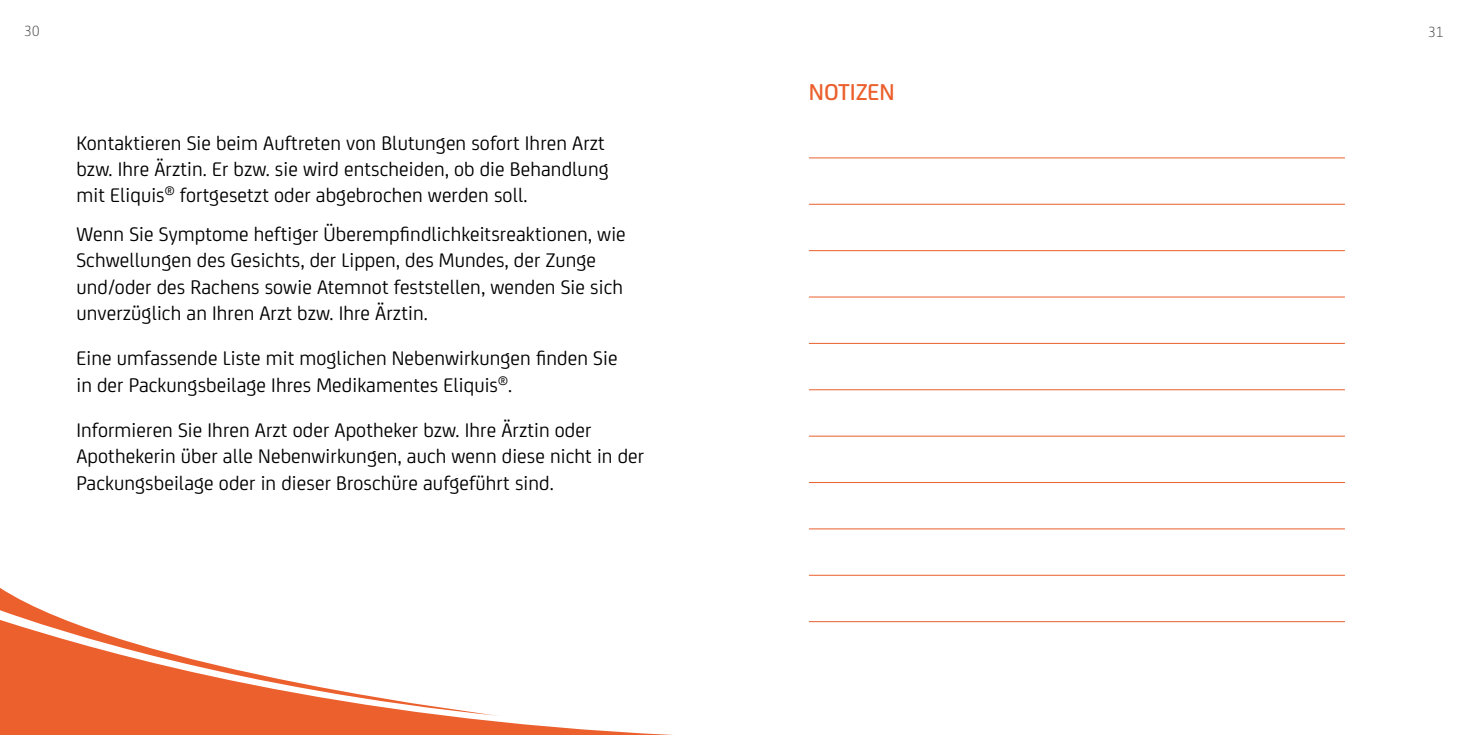
<style>
.page{position:relative;width:1469px;height:735px;background:#fff}
.page>*{position:absolute;margin:0;border:0;box-sizing:border-box;transform-origin:0 0}
.t1{font:500 24.5px "FS Joey";letter-spacing:-.005em;color:#eb602d}
.t2{font:21px/26.2px "FS Joey";letter-spacing:.005em;color:#000}
.t3{font:300 15.75px "FS Joey";color:#4a4a49}
</style>
<div class="page">
<hr style="left:809px;top:157px;width:535px;height:1px;background:#eb602d">
<hr style="left:809px;top:435px;width:535px;height:1px;background:#eb602d">
<hr style="left:809px;top:204px;width:535px;height:1px;background:#eb602d">
<hr style="left:809px;top:482px;width:535px;height:1px;background:#eb602d">
<hr style="left:809px;top:250px;width:535px;height:1px;background:#eb602d">
<hr style="left:809px;top:528px;width:535px;height:1px;background:#eb602d">
<hr style="left:809px;top:296px;width:535px;height:1px;background:#eb602d">
<hr style="left:809px;top:574px;width:535px;height:1px;background:#eb602d">
<hr style="left:809px;top:343px;width:535px;height:1px;background:#eb602d">
<hr style="left:809px;top:621px;width:535px;height:1px;background:#eb602d">
<hr style="left:809px;top:389px;width:535px;height:1px;background:#eb602d">
<svg style="left:0;top:715px;width:653px;height:19px"></svg>
<svg style="left:0;top:588px;width:492px;height:127px"></svg>
<p class="t3" style="left:24px;top:19px;width:18px">30</p>
<p class="t3" style="left:1427px;top:20px;width:18px">31</p>
<p class="t2" style="left:76px;top:128px;width:534px">Kontaktieren Sie beim Auftreten von Blutungen sofort Ihren Arzt bzw. Ihre Ärztin. Er bzw. sie wird entscheiden, ob die Behandlung mit Eliquis<sup>®</sup> fortgesetzt oder abgebrochen werden soll.</p>
<p class="t2" style="left:76px;top:219px;width:551px">Wenn Sie Symptome heftiger Überempfindlichkeitsreaktionen, wie Schwellungen des Gesichts, der Lippen, des Mundes, der Zunge und/oder des Rachens sowie Atemnot feststellen, wenden Sie sich unverzüglich an Ihren Arzt bzw. Ihre Ärztin.</p>
<p class="t2" style="left:76px;top:344px;width:542px">Eine umfassende Liste mit moglichen Nebenwirkungen finden Sie in der Packungsbeilage Ihres Medikamentes Eliquis<sup>®</sup>.</p>
<p class="t2" style="left:76px;top:415px;width:569px">Informieren Sie Ihren Arzt oder Apotheker bzw. Ihre Ärztin oder<br>Apothekerin über alle Nebenwirkungen, auch wenn diese nicht in der<br>Packungsbeilage oder in dieser Broschüre aufgeführt sind.</p>
<p class="t1" style="left:809px;top:74px;width:87px">NOTIZEN</p>
</div>
